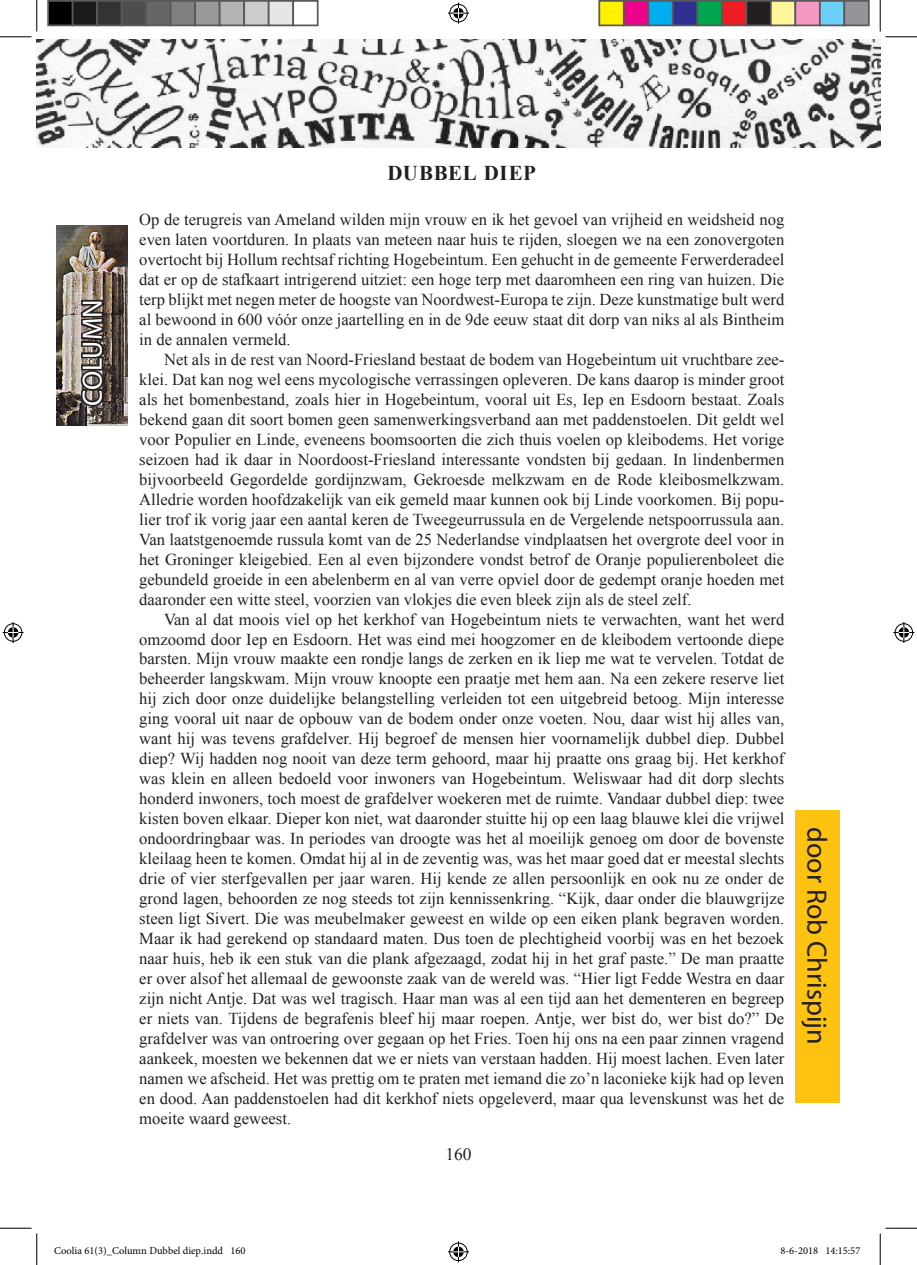
<style>
.page{position:relative;width:917px;height:1265px;background:#fff}
.page>*{position:absolute;margin:0;border:0;box-sizing:border-box;transform-origin:0 0}
.Coolia_standaard{font:28px "Myriad Pro";color:#231f20}
.Coolia_standaard-2{font:28px "Myriad Pro";color:#fff}
.Coolia_titel{font:700 21px "Times New Roman";letter-spacing:.025em;color:#231f20}
.Coolia_standaard-3{font:17.5px "Times New Roman";color:#231f20}
.Coolia_volgend{font:16.62px/19.9px "Times New Roman";color:#231f20;text-align:justify}
.Coolia_standaard-4{font:16.62px/19.9px "Times New Roman";color:#231f20;text-align:justify}
.t1{font:10.5px "Minion Pro";color:#000}
</style>
<div class="page">
<img style="left:37px;top:40px;width:843px;height:108px">
<img style="left:57px;top:225px;width:71px;height:200px">
<div style="left:796px;top:810px;width:44px;height:292px;background:#fec210"></div>
<img style="left:78px;top:298px;width:29px;height:110px">
<hr style="left:0;top:36px;width:32px;height:1px;background:#000">
<hr style="left:885px;top:36px;width:32px;height:1px;background:#000">
<hr style="left:0;top:1227px;width:32px;height:1px;background:#000">
<hr style="left:885px;top:1227px;width:32px;height:1px;background:#000">
<hr style="left:36px;top:0;width:1px;height:32px;background:#000">
<hr style="left:36px;top:1233px;width:1px;height:31px;background:#000">
<hr style="left:880px;top:0;width:1px;height:32px;background:#000">
<hr style="left:880px;top:1233px;width:1px;height:31px;background:#000">
<svg style="left:448px;top:3px;width:21px;height:21px"></svg>
<svg style="left:448px;top:1241px;width:21px;height:20px"></svg>
<svg style="left:3px;top:622px;width:21px;height:21px"></svg>
<svg style="left:893px;top:622px;width:21px;height:21px"></svg>
<div style="left:48px;top:1px;width:25px;height:24px;background:#000"></div>
<div style="left:47px;top:0;width:27px;height:26px;border:2px solid #595959"></div>
<div style="left:73px;top:1px;width:24px;height:24px;background:#1a1a1a"></div>
<div style="left:72px;top:0;width:26px;height:26px;border:2px solid #595959"></div>
<div style="left:97px;top:1px;width:25px;height:24px;background:#333"></div>
<div style="left:96px;top:0;width:26px;height:26px;border:2px solid #595959"></div>
<div style="left:122px;top:1px;width:24px;height:24px;background:#4d4d4d"></div>
<div style="left:121px;top:0;width:26px;height:26px;border:2px solid #595959"></div>
<div style="left:146px;top:1px;width:25px;height:24px;background:#666"></div>
<div style="left:145px;top:0;width:27px;height:26px;border:2px solid #595959"></div>
<div style="left:171px;top:1px;width:24px;height:24px;background:#808080"></div>
<div style="left:170px;top:0;width:26px;height:26px;border:2px solid #595959"></div>
<div style="left:195px;top:1px;width:25px;height:24px;background:#999"></div>
<div style="left:194px;top:0;width:26px;height:26px;border:2px solid #595959"></div>
<div style="left:220px;top:1px;width:24px;height:24px;background:#b3b3b3"></div>
<div style="left:219px;top:0;width:26px;height:26px;border:2px solid #595959"></div>
<div style="left:244px;top:1px;width:25px;height:24px;background:#ccc"></div>
<div style="left:243px;top:0;width:27px;height:26px;border:2px solid #595959"></div>
<div style="left:269px;top:1px;width:24px;height:24px;background:#e6e6e6"></div>
<div style="left:268px;top:0;width:26px;height:26px;border:2px solid #595959"></div>
<div style="left:292px;top:0;width:26px;height:26px;border:2px solid #595959"></div>
<div style="left:599px;top:1px;width:25px;height:24px;background:#fff101"></div>
<div style="left:598px;top:0;width:27px;height:26px;border:2px solid #595959"></div>
<div style="left:624px;top:1px;width:24px;height:24px;background:#ed028c"></div>
<div style="left:623px;top:0;width:26px;height:26px;border:2px solid #595959"></div>
<div style="left:648px;top:1px;width:25px;height:24px;background:#00aeef"></div>
<div style="left:647px;top:0;width:27px;height:26px;border:2px solid #595959"></div>
<div style="left:673px;top:1px;width:24px;height:24px;background:#2e3092"></div>
<div style="left:672px;top:0;width:26px;height:26px;border:2px solid #595959"></div>
<div style="left:697px;top:1px;width:25px;height:24px;background:#00a54f"></div>
<div style="left:696px;top:0;width:27px;height:26px;border:2px solid #595959"></div>
<div style="left:722px;top:1px;width:24px;height:24px;background:#ee1d23"></div>
<div style="left:721px;top:0;width:26px;height:26px;border:2px solid #595959"></div>
<div style="left:746px;top:1px;width:25px;height:24px;background:#231f20"></div>
<div style="left:745px;top:0;width:27px;height:26px;border:2px solid #595959"></div>
<div style="left:771px;top:1px;width:24px;height:24px;background:#fff79a"></div>
<div style="left:770px;top:0;width:26px;height:26px;border:2px solid #595959"></div>
<div style="left:795px;top:1px;width:25px;height:24px;background:#f499c2"></div>
<div style="left:794px;top:0;width:27px;height:26px;border:2px solid #595959"></div>
<div style="left:820px;top:1px;width:24px;height:24px;background:#6bcff6"></div>
<div style="left:819px;top:0;width:26px;height:26px;border:2px solid #595959"></div>
<div style="left:844px;top:1px;width:25px;height:24px;background:#939598"></div>
<div style="left:843px;top:0;width:27px;height:26px;border:2px solid #595959"></div>
<p class="Coolia_standaard-2" style="left:75px;top:405px;width:108px;rotate:-90deg">COLUMN</p>
<p class="Coolia_titel" style="left:388px;top:158px;width:150px">DUBBEL DIEP</p>
<p class="Coolia_standaard-4" style="left:139px;top:209px;width:646px">Op de terugreis van Ameland wilden mijn vrouw en ik het gevoel van vrijheid en weidsheid nog even laten voortduren. In plaats van meteen naar huis te rijden, sloegen we na een zonovergoten overtocht bij Hollum rechtsaf richting Hogebeintum. Een gehucht in de gemeente Ferwerderadeel dat er op de stafkaart intrigerend uitziet: een hoge terp met daaromheen een ring van huizen. Die terp blijkt met negen meter de hoogste van Noordwest-Europa te zijn. Deze kunstmatige bult werd al bewoond in 600 vóór onze jaartelling en in de 9de eeuw staat dit dorp van niks al als Bintheim in de annalen vermeld.</p>
<p class="Coolia_volgend" style="left:139px;top:349px;width:646px;text-indent:25px">Net als in de rest van Noord-Friesland bestaat de bodem van Hogebeintum uit vruchtbare zee&shy;klei. Dat kan nog wel eens mycologische verrassingen opleveren. De kans daarop is minder groot als het bomenbestand, zoals hier in Hogebeintum, vooral uit Es, Iep en Esdoorn bestaat. Zoals bekend gaan dit soort bomen geen samenwerkingsverband aan met paddenstoelen. Dit geldt wel voor Populier en Linde, eveneens boomsoorten die zich thuis voelen op kleibodems. Het vorige seizoen had ik daar in Noordoost-Friesland interessante vondsten bij gedaan. In lindenbermen bijvoorbeeld Gegordelde gordijnzwam, Gekroesde melkzwam en de Rode kleibosmelkzwam.<br>Alledrie worden hoofdzakelijk van eik gemeld maar kunnen ook bij Linde voorkomen. Bij popu&shy;lier trof ik vorig jaar een aantal keren de Tweegeurrussula en de Vergelende netspoorrussula aan.<br>Van laatstgenoemde russula komt van de 25 Nederlandse vindplaatsen het overgrote deel voor in het Groninger kleigebied. Een al even bijzondere vondst betrof de Oranje populierenboleet die gebundeld groeide in een abelenberm en al van verre opviel door de gedempt oranje hoeden met daaronder een witte steel, voorzien van vlokjes die even bleek zijn als de steel zelf.</p>
<p class="Coolia_volgend" style="left:139px;top:608px;width:646px;text-indent:25px">Van al dat moois viel op het kerkhof van Hogebeintum niets te verwachten, want het werd omzoomd door Iep en Esdoorn. Het was eind mei hoogzomer en de kleibodem vertoonde diepe barsten. Mijn vrouw maakte een rondje langs de zerken en ik liep me wat te vervelen. Totdat de beheerder langskwam. Mijn vrouw knoopte een praatje met hem aan. Na een zekere reserve liet hij zich door onze duidelijke belangstelling verleiden tot een uitgebreid betoog. Mijn interesse ging vooral uit naar de opbouw van de bodem onder onze voeten. Nou, daar wist hij alles van, want hij was tevens grafdelver. Hij begroef de mensen hier voornamelijk dubbel diep. Dubbel diep? Wij hadden nog nooit van deze term gehoord, maar hij praatte ons graag bij. Het kerkhof was klein en alleen bedoeld voor inwoners van Hogebeintum. Weliswaar had dit dorp slechts honderd inwoners, toch moest de grafdelver woekeren met de ruimte. Vandaar dubbel diep: twee kisten boven elkaar. Dieper kon niet, wat daaronder stuitte hij op een laag blauwe klei die vrijwel ondoordringbaar was. In periodes van droogte was het al moeilijk genoeg om door de bovenste kleilaag heen te komen. Omdat hij al in de zeventig was, was het maar goed dat er meestal slechts drie of vier sterfgevallen per jaar waren. Hij kende ze allen persoonlijk en ook nu ze onder de grond lagen, behoorden ze nog steeds tot zijn kennissenkring. “Kijk, daar onder die blauwgrijze steen ligt Sivert. Die was meubelmaker geweest en wilde op een eiken plank begraven worden.<br>Maar ik had gerekend op standaard maten. Dus toen de plechtigheid voorbij was en het bezoek naar huis, heb ik een stuk van die plank afgezaagd, zodat hij in het graf paste.” De man praatte er over alsof het allemaal de gewoonste zaak van de wereld was. “Hier ligt Fedde Westra en daar zijn nicht Antje. Dat was wel tragisch. Haar man was al een tijd aan het dementeren en begreep er niets van. Tijdens de begrafenis bleef hij maar roepen. Antje, wer bist do, wer bist do?” De grafdelver was van ontroering over gegaan op het Fries. Toen hij ons na een paar zinnen vragend aankeek, moesten we bekennen dat we er niets van verstaan hadden. Hij moest lachen. Even later namen we afscheid. Het was prettig om te praten met iemand die zo’n laconieke kijk had op leven en dood. Aan paddenstoelen had dit kerkhof niets opgeleverd, maar qua levenskunst was het de moeite waard geweest.</p>
<p class="Coolia_standaard-3" style="left:445px;top:1141px;width:28px">160</p>
<p class="Coolia_standaard" style="left:834px;top:826px;width:219px;rotate:90deg">door Rob Chrispijn</p>
<p class="t1" style="left:54px;top:1243px;width:193px">Coolia 61(3)_Column Dubbel diep.indd 160</p>
<p class="t1" style="left:780px;top:1243px;width:81px">8-6-2018 14:15:57</p>
</div>
